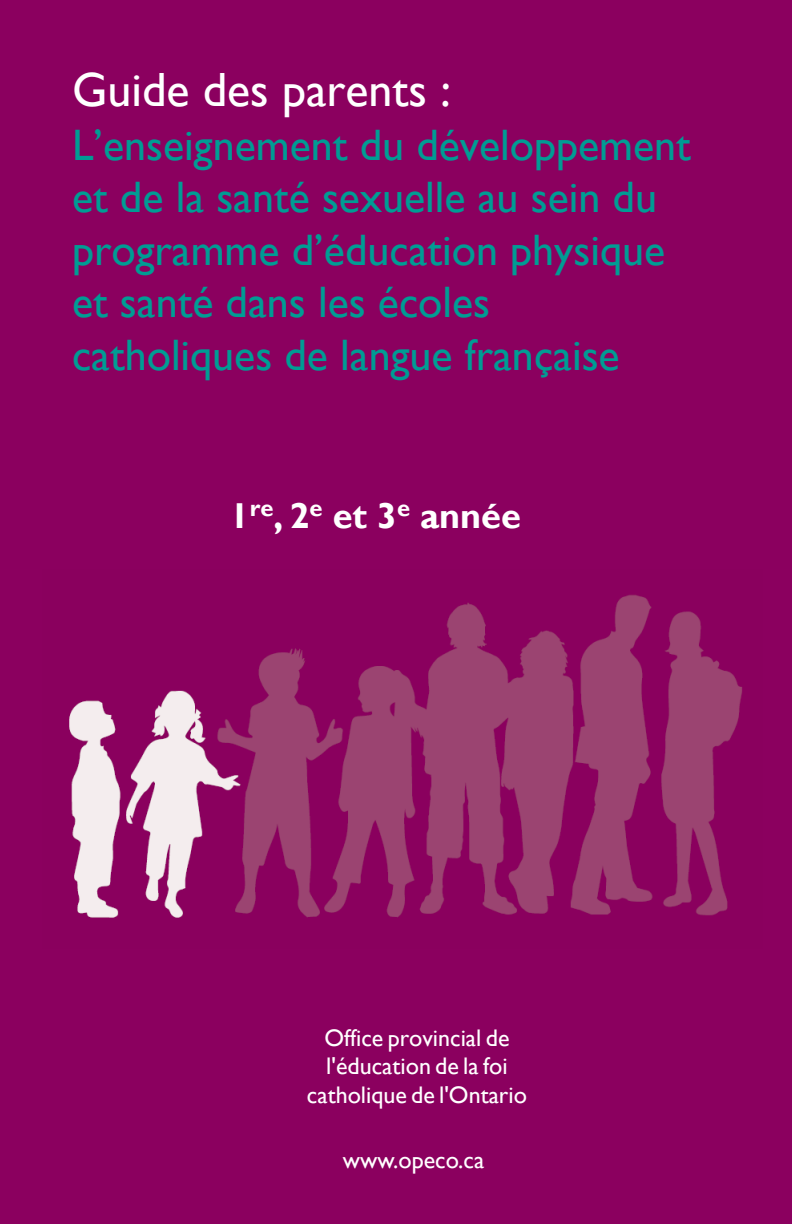
<style>
.page{position:relative;width:792px;height:1224px;background:#8b005f}
.page>*{position:absolute;margin:0;border:0;box-sizing:border-box;transform-origin:0 0}
.t1{font:48px "Gill Sans";color:#fff}
.t2{font:44px/52.4px "Gill Sans";color:#009c94}
.t3{font:700 36px "Gill Sans";color:#fff}
.t4{font:24px/28.8px "Gill Sans";color:#fff;text-align:center}
</style>
<div class="page">
<img style="left:43px;top:569px;width:720px;height:380px">
<p class="t1" style="left:72px;top:62px;width:380px">Guide des parents :</p>
<p class="t2" style="left:72px;top:120px;width:620px">L’enseignement du développement et de la santé sexuelle au sein du programme d’éducation physique et santé dans les écoles catholiques de langue française</p>
<p class="t3" style="left:230px;top:494px;width:293px">1<sup>re</sup>, 2<sup>e</sup> et 3<sup>e</sup> année</p>
<p class="t4" style="left:307px;top:1024px;width:222px">Office provincial de l'éducation de la foi catholique de l'Ontario</p>
<p class="t4" style="left:343px;top:1146px;width:143px">www.opeco.ca</p>
</div>
